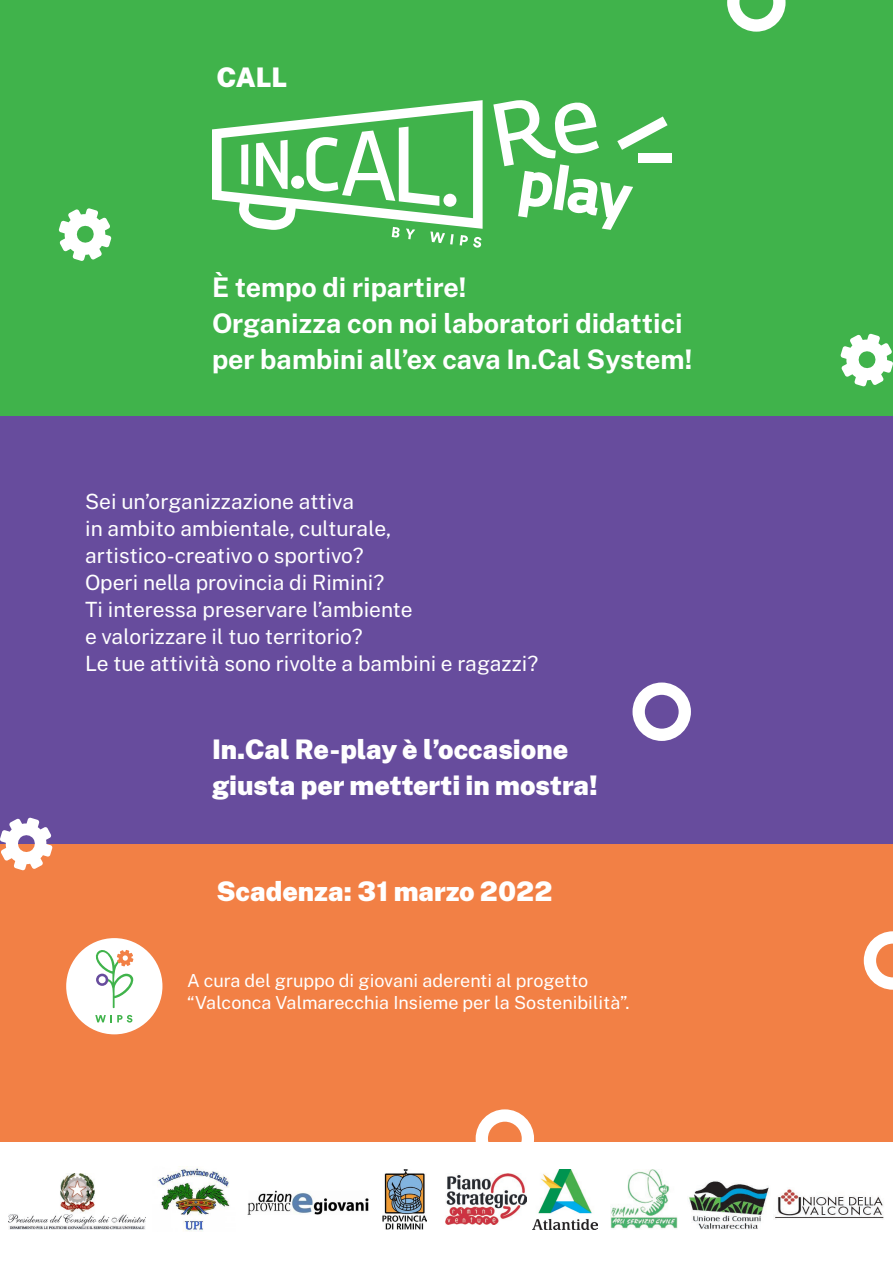
<style>
.page{position:relative;width:893px;height:1263px;background:#fff}
.page>*{position:absolute;margin:0;border:0;box-sizing:border-box;transform-origin:0 0}
.t1{font:700 27px "Public Sans";color:#fff}
.t2{font:900 27px "Public Sans";color:#fff}
.t3{font:21px "Public Sans";color:#fff}
.t4{font:18px/21.6px "Public Sans";color:#fff}
</style>
<div class="page">
<div style="left:0;top:0;width:893px;height:416px;background:#40b34b"></div>
<div style="left:0;top:416px;width:893px;height:428px;background:#674c9d"></div>
<div style="left:0;top:844px;width:893px;height:298px;background:#f28045"></div>
<svg style="left:632px;top:682px;width:59px;height:59px"></svg>
<svg style="left:864px;top:931px;width:29px;height:59px"></svg>
<svg style="left:476px;top:1109px;width:58px;height:33px"></svg>
<svg style="left:727px;top:0;width:58px;height:32px"></svg>
<svg style="left:59px;top:208px;width:52px;height:53px"></svg>
<svg style="left:840px;top:333px;width:53px;height:54px"></svg>
<svg style="left:0;top:817px;width:53px;height:53px"></svg>
<div style="left:66px;top:938px;width:96px;height:96px;background:#fff;border-radius:50%"></div>
<svg style="left:95px;top:950px;width:39px;height:58px"></svg>
<svg style="left:95px;top:1015px;width:37px;height:7px"></svg>
<svg style="left:493px;top:100px;width:175px;height:130px"></svg>
<div style="left:638px;top:153px;width:34px;height:10px;background:#fff"></div>
<svg style="left:212px;top:100px;width:271px;height:148px"></svg>
<img style="left:689px;top:1180px;width:80px;height:50px">
<img style="left:383px;top:1170px;width:44px;height:60px">
<img style="left:445px;top:1173px;width:81px;height:51px">
<img style="left:533px;top:1170px;width:64px;height:60px">
<img style="left:610px;top:1169px;width:67px;height:60px">
<img style="left:775px;top:1189px;width:109px;height:30px">
<img style="left:157px;top:1167px;width:73px;height:65px">
<img style="left:8px;top:1173px;width:137px;height:57px">
<img style="left:247px;top:1190px;width:122px;height:25px">
<p class="t2" style="left:216px;top:57px;width:72px">CALL</p>
<p class="t1" style="left:212px;top:268px;width:256px">È tempo di ripartire!</p>
<p class="t1" style="left:212px;top:304px;width:472px">Organizza con noi laboratori didattici</p>
<p class="t1" style="left:212px;top:340px;width:482px">per bambini all’ex cava In.Cal System!</p>
<p class="t3" style="left:85px;top:486px;width:271px">Sei un’organizzazione attiva</p>
<p class="t3" style="left:85px;top:513px;width:308px">in ambito ambientale, culturale,</p>
<p class="t3" style="left:85px;top:540px;width:280px">artistico-creativo o sportivo?</p>
<p class="t3" style="left:85px;top:567px;width:301px">Operi nella provincia di Rimini?</p>
<p class="t3" style="left:85px;top:594px;width:329px">Ti interessa preservare l’ambiente</p>
<p class="t3" style="left:85px;top:621px;width:279px">e valorizzare il tuo territorio?</p>
<p class="t3" style="left:85px;top:648px;width:455px">Le tue attività sono rivolte a bambini e ragazzi?</p>
<p class="t2" style="left:212px;top:730px;width:358px">In.Cal Re-play è l’occasione</p>
<p class="t2" style="left:212px;top:766px;width:387px">giusta per metterti in mostra!</p>
<p class="t2" style="left:216px;top:872px;width:337px">Scadenza: 31 marzo 2022</p>
<p class="t4" style="left:187px;top:969px;width:444px">A cura del gruppo di giovani aderenti al progetto “Valconca Valmarecchia Insieme per la Sostenibilità”.</p>
</div>
